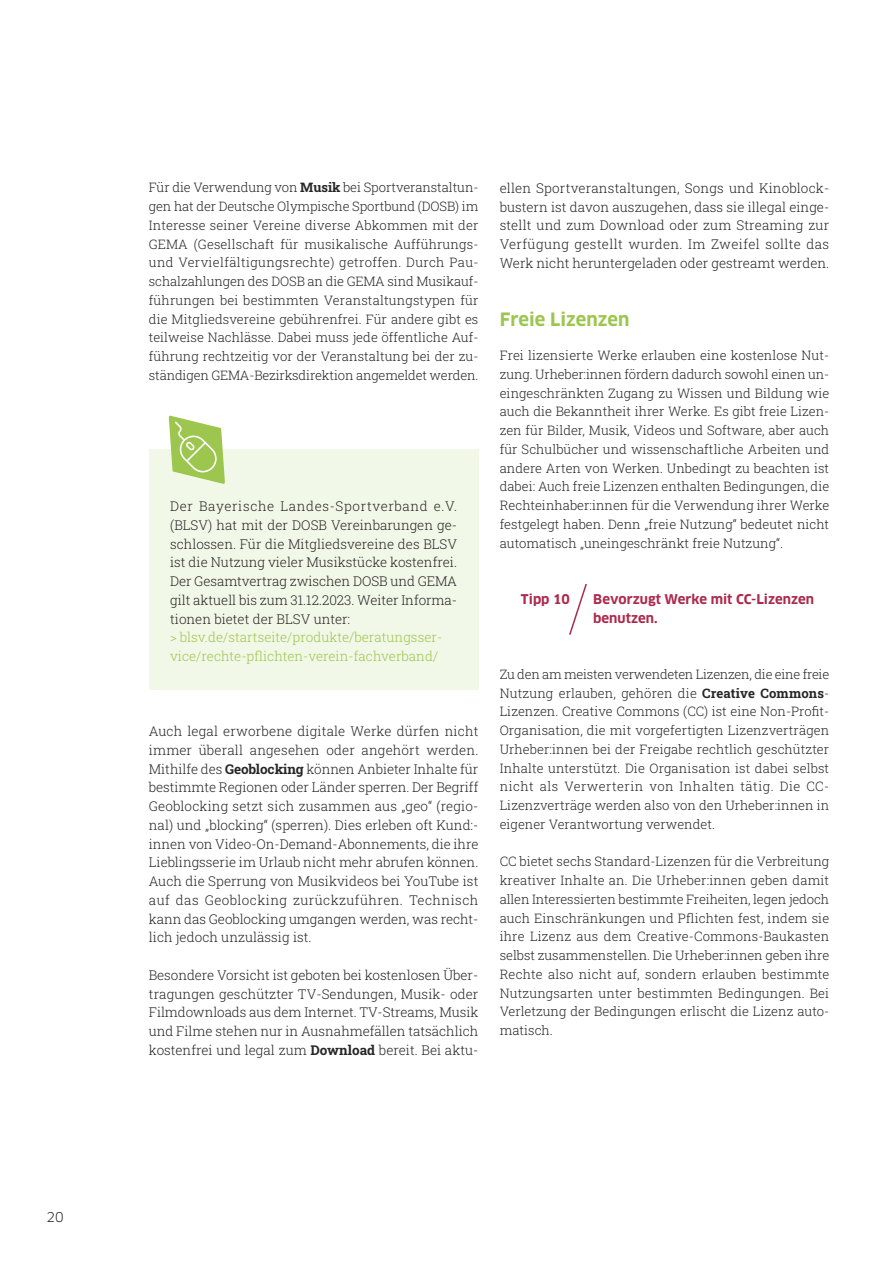
<style>
.page{position:relative;width:893px;height:1263px;background:#fff}
.page>*{position:absolute;margin:0;border:0;box-sizing:border-box;transform-origin:0 0}
.t1{font:700 18px "Clan Comp";color:#9dc64e}
.t2{font:300 13.5px/18.8px "Roboto Slab";color:#272627;text-align:justify}
.t3{font:300 13.2px/18.8px "Roboto Slab";color:#272627;text-align:justify}
.t4{font:700 13.2px/18.8px "Clan Comp";color:#ac2a4d}
.t5{font:13.2px "Clan Comp";color:#272627}
.s1{font-weight:700}
.s2{font-size:13.2px;color:#9dc64e}
.s3{color:#9dc64e}
</style>
<div class="page">
<div style="left:149px;top:450px;width:329px;height:240px;background:#f2f8e8"></div>
<svg style="left:169px;top:416px;width:56px;height:68px"></svg>
<svg style="left:569px;top:583px;width:18px;height:52px"></svg>
<p class="t5" style="left:47px;top:1210px;width:19px">20</p>
<p class="t3" style="left:149px;top:178px;width:331px">Für die Verwendung von <span class="s1">Musik</span> bei Sportveranstaltun&shy;gen hat der Deutsche Olympische Sportbund (DOSB) im Interesse seiner Vereine diverse Abkommen mit der GEMA (Gesellschaft für musikalische Aufführungs&shy;und Vervielfältigungsrechte) getroffen. Durch Pau&shy;schalzahlungen des DOSB an die GEMA sind Musikauf&shy;führungen bei bestimmten Veranstaltungstypen für die Mitgliedsvereine gebührenfrei. Für andere gibt es teilweise Nachlässe. Dabei muss jede öffentliche Auf&shy;führung rechtzeitig vor der Veranstaltung bei der zu&shy;ständigen GEMA-Bezirksdirektion angemeldet werden.</p>
<p class="t2" style="left:170px;top:497px;width:289px;text-align:left">Der Bayerische Landes-Sportverband e.V. (BLSV) hat mit der DOSB Vereinbarungen ge&shy;schlossen. Für die Mitgliedsvereine des BLSV ist die Nutzung vieler Musikstücke kostenfrei.<br>Der Gesamtvertrag zwischen DOSB und GEMA gilt aktuell bis zum 31.12.2023. Weiter Informa&shy;tionen bietet der BLSV unter:<br><span class="s2">&gt;</span> <span class="s3">blsv.de/startseite/produkte/beratungsser&shy;vice/rechte-pflichten-verein-fachverband/</span></p>
<p class="t2" style="left:149px;top:722px;width:331px">Auch legal erworbene digitale Werke dürfen nicht immer überall angesehen oder angehört werden.<br>Mithilfe des <span class="s1">Geoblocking</span> können Anbieter Inhalte für bestimmte Regionen oder Länder sperren. Der Begriff Geoblocking setzt sich zusammen aus „geo“ (regio&shy;nal) und „blocking“ (sperren). Dies erleben oft Kund:- innen von Video-On-Demand-Abonnements, die ihre Lieblingsserie im Urlaub nicht mehr abrufen können.<br>Auch die Sperrung von Musikvideos bei YouTube ist auf das Geoblocking zurückzuführen. Technisch kann das Geoblocking umgangen werden, was recht&shy;lich jedoch unzulässig ist.</p>
<p class="t2" style="left:149px;top:966px;width:331px">Besondere Vorsicht ist geboten bei kostenlosen Über&shy;tragungen geschützter TV-Sendungen, Musik- oder Filmdownloads aus dem Internet. TV-Streams, Musik und Filme stehen nur in Ausnahmefällen tatsächlich kostenfrei und legal zum <span class="s1">Download</span> bereit. Bei aktu-</p>
<p class="t2" style="left:500px;top:179px;width:331px">ellen Sportveranstaltungen, Songs und Kinoblock&shy;bustern ist davon auszugehen, dass sie illegal einge&shy;stellt und zum Download oder zum Streaming zur Verfügung gestellt wurden. Im Zweifel sollte das Werk nicht heruntergeladen oder gestreamt werden.</p>
<h1 class="t1" style="left:500px;top:310px;width:131px">Freie Lizenzen</h1>
<p class="t3" style="left:500px;top:346px;width:331px">Frei lizensierte Werke erlauben eine kostenlose Nut&shy;zung. Urheber:innen fördern dadurch sowohl einen un&shy;eingeschränkten Zugang zu Wissen und Bildung wie auch die Bekanntheit ihrer Werke. Es gibt freie Lizen&shy;zen für Bilder, Musik, Videos und Software, aber auch für Schulbücher und wissenschaftliche Arbeiten und andere Arten von Werken. Unbedingt zu beachten ist dabei: Auch freie Lizenzen enthalten Bedingungen, die Rechteinhaber:innen für die Verwendung ihrer Werke festgelegt haben. Denn „freie Nutzung“ bedeutet nicht automatisch „uneingeschränkt freie Nutzung“.</p>
<p class="t4" style="left:521px;top:590px;width:50px">Tipp 10</p>
<p class="t4" style="left:593px;top:590px;width:222px">Bevorzugt Werke mit CC-Lizenzen benutzen.</p>
<p class="t3" style="left:500px;top:665px;width:331px">Zu den am meisten verwendeten Lizenzen, die eine freie Nutzung erlauben, gehören die <span class="s1">Creative Commons</span>-Lizenzen. Creative Commons (CC) ist eine Non-Profit-Organisation, die mit vorgefertigten Lizenzverträgen Urheber:innen bei der Freigabe rechtlich geschützter Inhalte unterstützt. Die Organisation ist dabei selbst nicht als Verwerterin von Inhalten tätig. Die CC-Lizenzverträge werden also von den Urheber:innen in eigener Verantwortung verwendet.</p>
<p class="t3" style="left:500px;top:852px;width:331px">CC bietet sechs Standard-Lizenzen für die Verbreitung kreativer Inhalte an. Die Urheber:innen geben damit allen Interessierten bestimmte Freiheiten, legen jedoch auch Einschränkungen und Pflichten fest, indem sie ihre Lizenz aus dem Creative-Commons-Baukasten selbst zusammenstellen. Die Urheber:innen geben ihre Rechte also nicht auf, sondern erlauben bestimmte Nutzungsarten unter bestimmten Bedingungen. Bei Verletzung der Bedingungen erlischt die Lizenz auto&shy;matisch.</p>
</div>
